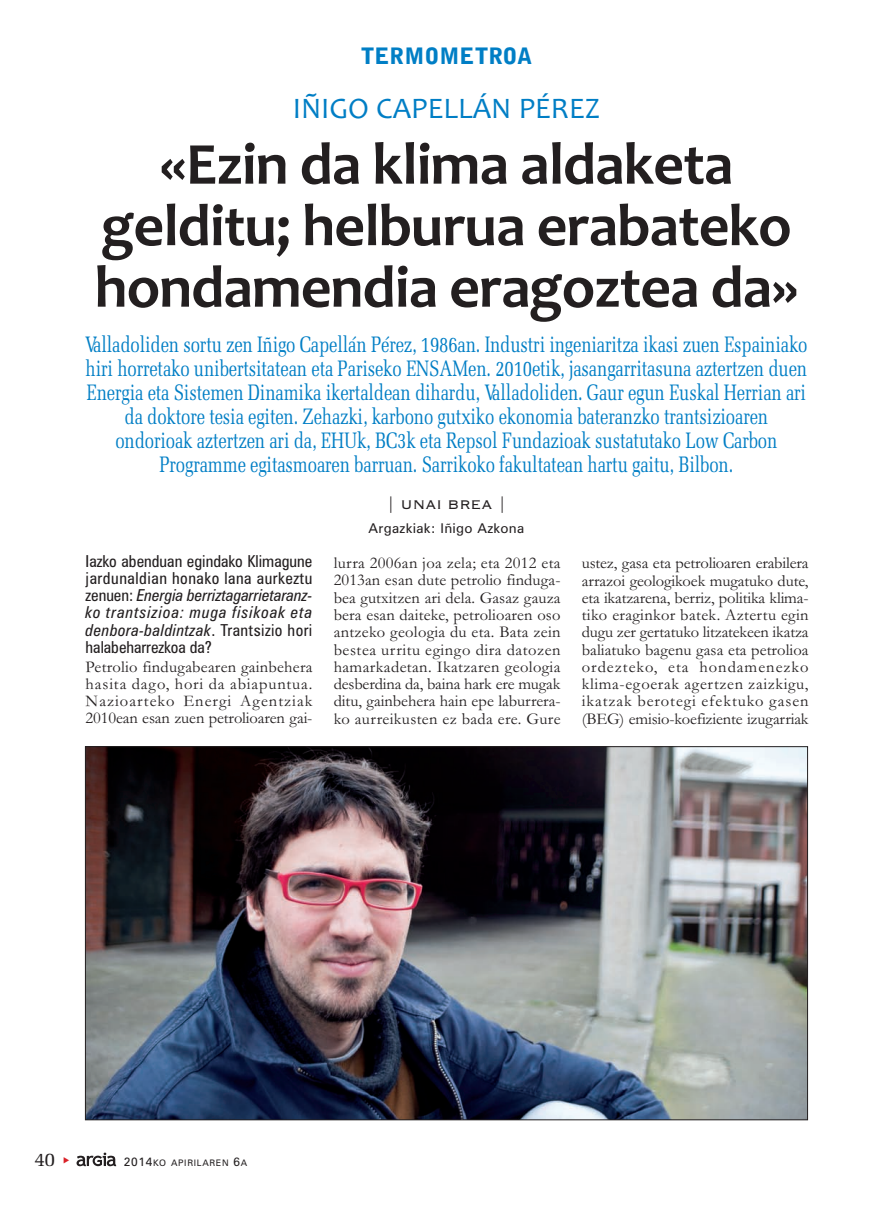
<style>
.page{position:relative;width:893px;height:1212px;background:#fff}
.page>*{position:absolute;margin:0;border:0;box-sizing:border-box;transform-origin:0 0}
.t1{font:700 60px/61.5px "Candara";letter-spacing:-.015em;color:#231f20;text-align:center}
.t2{font:30px "Candara";color:#007ec5}
.t3{font:22.5px/24px "Memoir Condensed";letter-spacing:-.015em;color:#007ec5;text-align:center}
.t4{font:900 22.5px "Bell Gothic Std";color:#007ec5}
.t5{font:19.5px "Memoir";color:#231f20}
.t6{font:16.5px/17.2px "Garamond";letter-spacing:-.005em;color:#231f20;text-align:justify}
.t7{font:condensed 16.5px/17.2px "Zurich BT";letter-spacing:.03em;color:#231f20;text-align:justify}
.t8{font:16.5px "Copperplate Gothic BT";color:#231f20}
.t9{font:13.5px "Zurich BT";letter-spacing:.02em;color:#231f20}
.t10{font:9px "Zurich BT";letter-spacing:.075em;color:#231f20}
.s1{font-style:italic}
.s2{font-size:12px}
</style>
<div class="page">
<svg style="left:77px;top:1152px;width:39px;height:14px"></svg>
<img style="left:87px;top:748px;width:719px;height:370px">
<h3 class="t4" style="left:361px;top:47px;width:173px">TERMOMETROA</h3>
<h2 class="t2" style="left:293px;top:90px;width:309px">IÑIGO CAPELLÁN PÉREZ</h2>
<h1 class="t1" style="left:95px;top:140px;width:705px">«Ezin da klima aldaketa gelditu; helburua erabateko hondamendia eragoztea da»</h1>
<p class="t3" style="left:85px;top:333px;width:724px">Valladoliden sortu zen Iñigo Capellán Pérez, 1986an. Industri ingeniaritza ikasi zuen Espainiako hiri horretako unibertsitatean eta Pariseko ENSAMen. 2010etik, jasangarritasuna aztertzen duen Energia eta Sistemen Dinamika ikertaldean dihardu, Valladoliden. Gaur egun Euskal Herrian ari da doktore tesia egiten. Zehazki, karbono gutxiko ekonomia bateranzko trantsizioaren ondorioak aztertzen ari da, EHUk, BC3k eta Repsol Fundazioak sustatutako Low Carbon Programme egitasmoaren barruan. Sarrikoko fakultatean hartu gaitu, Bilbon.</p>
<p class="t7" style="left:86px;top:554px;width:228px">Iazko abenduan egindako Klimagune jardunaldian honako lana aurkeztu zenuen: <span class="s1">Energia berriztagarrietaranz&shy;ko trantsizioa: muga fisikoak eta denbora-baldintzak</span>. Trantsizio hori halabeharrezkoa da?</p>
<p class="t6" style="left:86px;top:660px;width:228px">Petrolio findugabearen gainbehera hasita dago, hori da abiapuntua.<br>Nazioarteko Energi Agentziak 2010ean esan zuen petrolioaren gai-</p>
<p class="t8" style="left:387px;top:494px;width:121px">| UNAI BREA |</p>
<p class="t9" style="left:369px;top:523px;width:157px">Argazkiak: Iñigo Azkona</p>
<p class="t6" style="left:334px;top:556px;width:228px">lurra 2006an joa zela; eta 2012 eta 2013an esan dute petrolio finduga&shy;bea gutxitzen ari dela. Gasaz gauza bera esan daiteke, petrolioaren oso antzeko geologia du eta. Bata zein bestea urritu egingo dira datozen hamarkadetan. Ikatzaren geologia desberdina da, baina hark ere mugak ditu, gainbehera hain epe laburrera&shy;ko aurreikusten ez bada ere. Gure</p>
<p class="t6" style="left:582px;top:556px;width:228px">ustez, gasa eta petrolioaren erabilera arrazoi geologikoek mugatuko dute, eta ikatzarena, berriz, politika klima&shy;tiko eraginkor batek. Aztertu egin dugu zer gertatuko litzatekeen ikatza baliatuko bagenu gasa eta petrolioa ordezteko, eta hondamenezko klima-egoerak agertzen zaizkigu, ikatzak berotegi efektuko gasen (BEG) emisio-koefiziente izugarriak</p>
<p class="t5" style="left:35px;top:1147px;width:22px">40</p>
<p class="t10" style="left:124px;top:1160px;width:125px"><span class="s2">2014</span>KO APIRILAREN <span class="s2">6</span>A</p>
</div>
